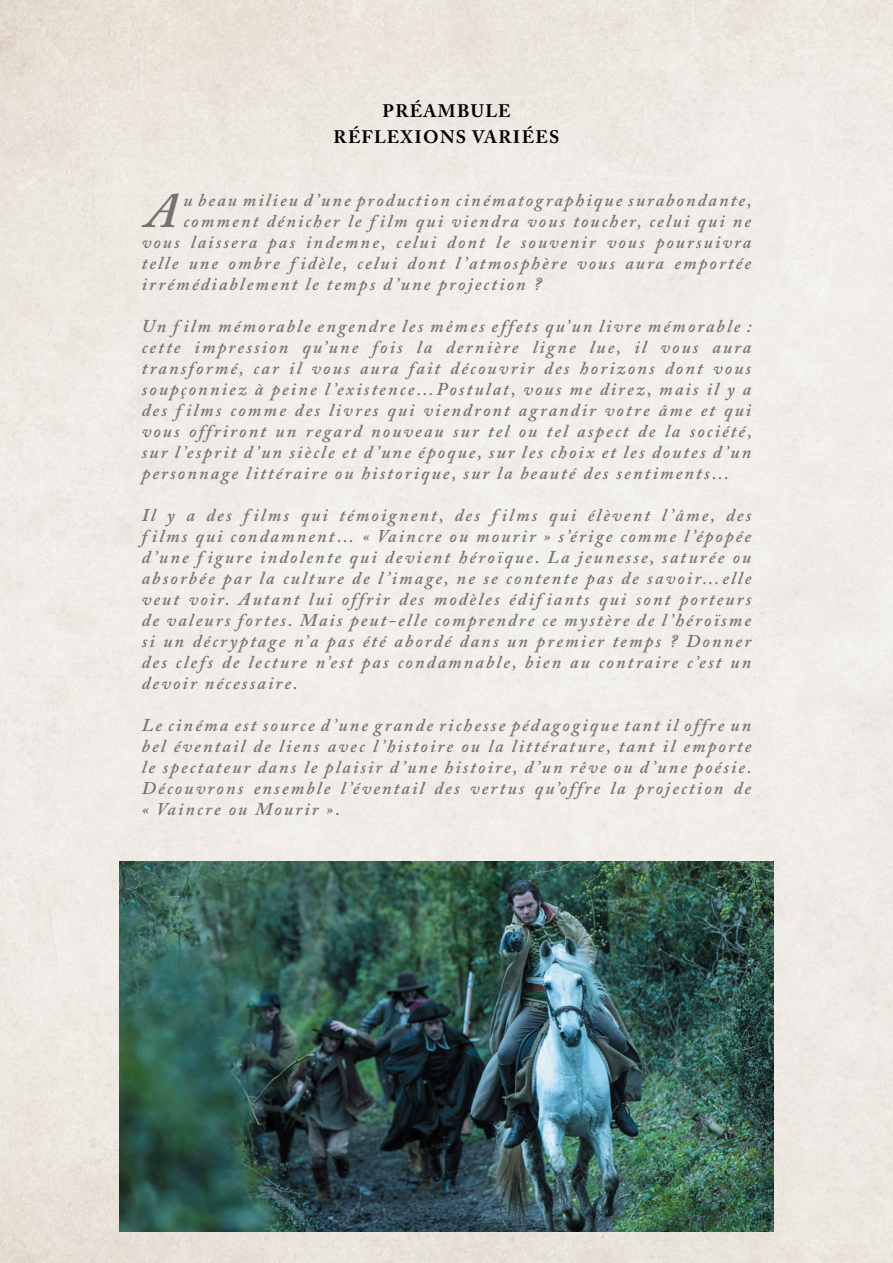
<style>
.page{position:relative;width:893px;height:1263px;background:#fff}
.page>*{position:absolute;margin:0;border:0;box-sizing:border-box;transform-origin:0 0}
.t1{font:italic 600 49.2px "Adobe Caslon Pro";color:#79716f}
.t2{font:italic 600 18px/21px "Adobe Caslon Pro";letter-spacing:.12em;color:#79716f;text-align:justify}
.t3{font:700 18px/25.5px "Adobe Caslon Pro";letter-spacing:.075em;color:#000;text-align:center}
</style>
<div class="page">
<img style="left:0;top:0;width:893px;height:1263px">
<img style="left:119px;top:861px;width:655px;height:370px">
<p class="t3" style="left:334px;top:98px;width:227px">PRÉAMBULE<br>RÉFLEXIONS VARIÉES</p>
<h1 class="t1" style="left:145px;top:181px;width:33px">A</h1>
<p class="t2" style="left:183px;top:189px;width:570px">u beau milieu d’une production cinématographique surabondante,</p>
<p class="t2" style="left:183px;top:210px;width:569px">comment dénicher le f ilm qui viendra vous toucher, celui qui ne</p>
<p class="t2" style="left:142px;top:231px;width:611px">vous laissera pas indemne, celui dont le souvenir vous poursuivra</p>
<p class="t2" style="left:142px;top:252px;width:611px">telle une ombre f idèle, celui dont l’atmosphère vous aura emportée</p>
<p class="t2" style="left:142px;top:273px;width:401px">irrémédiablement le temps d’une projection ?</p>
<p class="t2" style="left:142px;top:315px;width:612px">Un f ilm mémorable engendre les mêmes effets qu’un livre mémorable : cette impression qu’une fois la dernière ligne lue, il vous aura transformé, car il vous aura fait découvrir des horizons dont vous soupçonniez à peine l’existence…Postulat, vous me direz, mais il y a des f ilms comme des livres qui viendront agrandir votre âme et qui vous offriront un regard nouveau sur tel ou tel aspect de la société, sur l’esprit d’un siècle et d’une époque, sur les choix et les doutes d’un personnage littéraire ou historique, sur la beauté des sentiments…</p>
<p class="t2" style="left:142px;top:504px;width:611px">Il y a des f ilms qui témoignent, des f ilms qui élèvent l’âme, des f ilms qui condamnent… « Vaincre ou mourir » s’érige comme l’épopée d’une f igure indolente qui devient héroïque. La jeunesse, saturée ou absorbée par la culture de l’image, ne se contente pas de savoir…elle veut voir. Autant lui offrir des modèles édif iants qui sont porteurs de valeurs fortes. Mais peut-elle comprendre ce mystère de l’héroïsme si un décryptage n’a pas été abordé dans un premier temps ? Donner des clefs de lecture n’est pas condamnable, bien au contraire c’est un devoir nécessaire.</p>
<p class="t2" style="left:142px;top:714px;width:612px">Le cinéma est source d’une grande richesse pédagogique tant il offre un bel éventail de liens avec l’histoire ou la littérature, tant il emporte le spectateur dans le plaisir d’une histoire, d’un rêve ou d’une poésie.<br>Découvrons ensemble l’éventail des vertus qu’offre la projection de « Vaincre ou Mourir ».</p>
</div>
